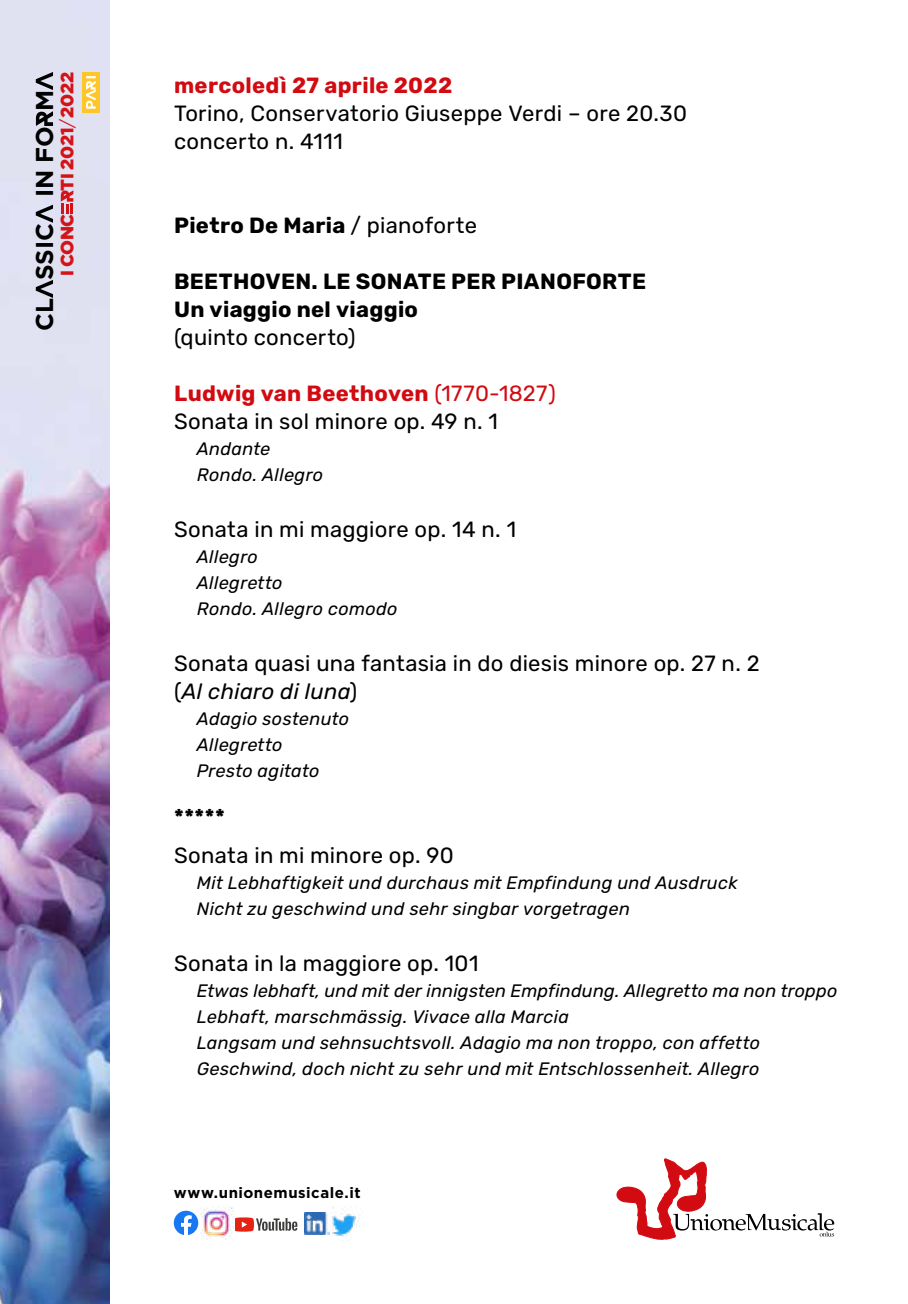
<style>
.page{position:relative;width:908px;height:1304px;background:#fff}
.page>*{position:absolute;margin:0;border:0;box-sizing:border-box;transform-origin:0 0}
.t1{font:700 24.4px "Gotham";color:#000}
.t2{font:22px/28px "Rubik";letter-spacing:.01em;color:#000}
.t3{font:700 22px/28px "Rubik";letter-spacing:.015em;color:#000}
.t4{font:700 22px "Rubik";letter-spacing:.015em;color:#d20a11}
.t5{font:italic 18px/26px "Rubik";letter-spacing:.02em;color:#000}
.t6{font:900 18px "Gotham";letter-spacing:-.01em;color:#d51317}
.t7{font:700 15px "Gotham";letter-spacing:.035em;color:#000}
.s1{font-weight:400}
.s2{font-weight:700;color:#d20a11}
.s3{color:#d20a11}
.s4{font-style:italic}
</style>
<div class="page">
<img style="left:332px;top:1206px;width:28px;height:30px">
<svg style="left:235px;top:1217px;width:62px;height:15px"></svg>
<svg style="left:174px;top:1211px;width:24px;height:24px"></svg>
<img style="left:201px;top:1207px;width:32px;height:32px">
<img style="left:304px;top:1213px;width:25px;height:22px">
<svg style="left:616px;top:1158px;width:217px;height:82px"></svg>
<img style="left:0;top:0;width:109px;height:1304px">
<svg style="left:36px;top:280px;width:17px;height:18px"></svg>
<svg style="left:36px;top:205px;width:17px;height:18px"></svg>
<svg style="left:36px;top:111px;width:17px;height:15px"></svg>
<svg style="left:36px;top:72px;width:17px;height:18px"></svg>
<svg style="left:61px;top:190px;width:12px;height:23px"></svg>
<div style="left:82px;top:72px;width:17px;height:41px;background:#ffc629"></div>
<svg style="left:86px;top:76px;width:10px;height:33px"></svg>
<p class="t6" style="left:55px;top:190px;width:120px;rotate:-90deg">TI 2021<span class="s1">/</span>2022</p>
<h1 class="t1" style="left:28px;top:331px;width:242px;rotate:-90deg">CL SSIC IN FO M</h1>
<p class="t6" style="left:55px;top:276px;width:64px;rotate:-90deg">I CONC</p>
<p class="t4" style="left:174px;top:73px;width:280px">mercoledì 27 aprile 2022</p>
<p class="t2" style="left:174px;top:100px;width:514px">Torino, Conservatorio Giuseppe Verdi – ore 20.30 concerto n. 4111</p>
<p class="t3" style="left:174px;top:212px;width:304px">Pietro De Maria <span class="s1">/ pianoforte</span></p>
<p class="t3" style="left:174px;top:268px;width:473px">BEETHOVEN. LE SONATE PER PIANOFORTE<br>Un viaggio nel viaggio</p>
<p class="t2" style="left:174px;top:324px;width:183px">(quinto concerto)</p>
<p class="t2" style="left:174px;top:380px;width:383px"><span class="s2">Ludwig van Beethoven</span> <span class="s3">(1770-1827)<br></span>Sonata in sol minore op. 49 n. 1</p>
<p class="t5" style="left:197px;top:436px;width:128px">Andante<br>Rondo. Allegro</p>
<p class="t2" style="left:174px;top:516px;width:343px">Sonata in mi maggiore op. 14 n. 1</p>
<p class="t5" style="left:197px;top:544px;width:202px">Allegro<br>Allegretto<br>Rondo. Allegro comodo</p>
<p class="t2" style="left:174px;top:650px;width:587px">Sonata quasi una fantasia in do diesis minore op. 27 n. 2 (<span class="s4">Al chiaro di luna</span>)</p>
<p class="t5" style="left:197px;top:706px;width:154px">Adagio sostenuto<br>Allegretto<br>Presto agitato</p>
<p class="t3" style="left:174px;top:804px;width:52px">*****</p>
<p class="t2" style="left:174px;top:842px;width:281px">Sonata in mi minore op. 90</p>
<p class="t5" style="left:197px;top:870px;width:542px">Mit Lebhaftigkeit und durchaus mit Empfindung und Ausdruck<br>Nicht zu geschwind und sehr singbar vorgetragen</p>
<p class="t2" style="left:174px;top:950px;width:306px">Sonata in la maggiore op. 101</p>
<p class="t5" style="left:197px;top:978px;width:641px">Etwas lebhaft, und mit der innigsten Empfindung. Allegretto ma non troppo Lebhaft, marschmässig. Vivace alla Marcia<br>Langsam und sehnsuchtsvoll. Adagio ma non troppo, con affetto Geschwind, doch nicht zu sehr und mit Entschlossenheit. Allegro</p>
<p class="t7" style="left:174px;top:1182px;width:188px">www.unionemusicale.it</p>
</div>
